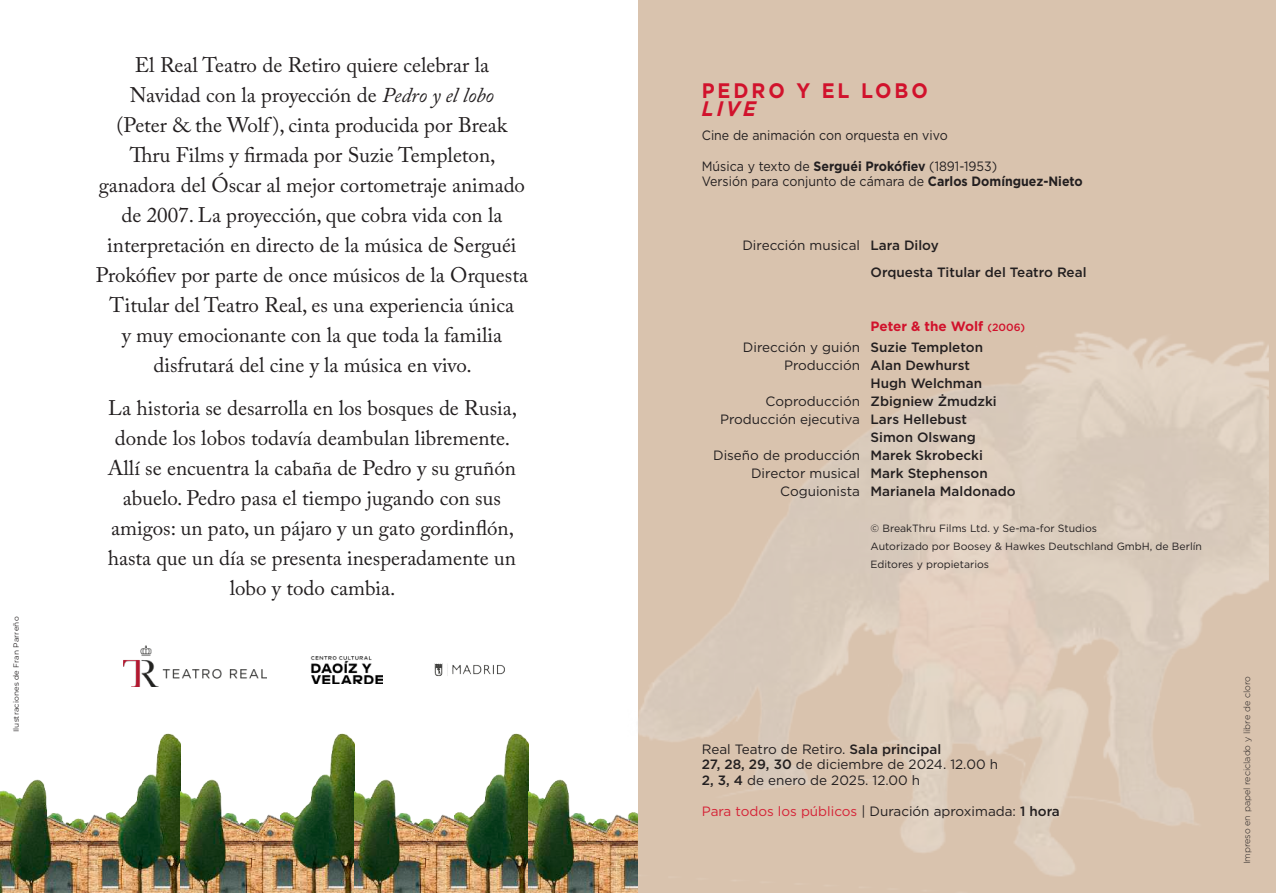
<style>
.page{position:relative;width:1276px;height:893px;background:#fff}
.page>*{position:absolute;margin:0;border:0;box-sizing:border-box;transform-origin:0 0}
.t1{font:21px/30px "Adobe Caslon Pro";color:#231f20;text-align:center}
.t2{font:700 21px "Gotham";letter-spacing:.15em;color:#d1122c;scale:.92 1}
.t3{font:italic 700 21px "Gotham";color:#d1122c;scale:.92 1}
.t4{font:13.5px/15.6px "Gotham";color:#231f20}
.t5{font:500 13.5px/26.5px "Gotham";color:#231f20}
.t6{font:13.5px/15.5px "Gotham";color:#231f20;scale:.92 1}
.t7{font:13.5px "Gotham";color:#d52236}
.t8{font:10.5px/18px "Gotham";color:#231f20}
.t9{font:300 9px "Gotham";color:#231f20}
.t10{font:7.5px "Montserrat";letter-spacing:.03em;color:#231f20}
.s1{font-style:italic}
.s2{font-weight:700}
.s3{font-weight:400}
.s4{font-weight:700;color:#d1122c}
.s5{font-weight:500;font-size:10.5px;color:#d1122c}
.s6{font-weight:500}
.s7{color:#231f20}
.s8{font-weight:500;color:#231f20}
</style>
<div class="page">
<div style="left:638px;top:0;width:638px;height:893px;background:#d9c3ae"></div>
<img style="left:124px;top:646px;width:142px;height:40px">
<img style="left:310px;top:656px;width:72px;height:28px">
<img style="left:434px;top:663px;width:71px;height:14px">
<img style="left:0;top:733px;width:600px;height:160px">
<img style="left:600px;top:332px;width:669px;height:561px">
<p class="t10" style="left:11px;top:732px;width:117px;rotate:-90deg">Ilustraciones de Fran Parreño</p>
<p class="t1" style="left:96px;top:50px;width:434px">El Real Teatro de Retiro quiere celebrar la<br>Navidad con la proyección de <span class="s1">Pedro y el lobo<br></span>(Peter &amp; the Wolf ), cinta producida por Break Thru Films y firmada por Suzie Templeton, ganadora del Óscar al mejor cortometraje animado de 2007. La proyección, que cobra vida con la interpretación en directo de la música de Serguéi Prokófiev por parte de once músicos de la Orquesta Titular del Teatro Real, es una experiencia única<br>y muy emocionante con la que toda la familia disfrutará del cine y la música en vivo.</p>
<p class="t1" style="left:108px;top:392px;width:411px">La historia se desarrolla en los bosques de Rusia, donde los lobos todavía deambulan libremente.<br>Allí se encuentra la cabaña de Pedro y su gruñón abuelo. Pedro pasa el tiempo jugando con sus amigos: un pato, un pájaro y un gato gordinflón, hasta que un día se presenta inesperadamente un lobo y todo cambia.</p>
<p class="t2" style="left:702px;top:76px;width:247px">PEDRO Y EL LOBO</p>
<p class="t3" style="left:702px;top:94px;width:60px">LIVE</p>
<p class="t6" style="left:702px;top:127px;width:269px">Cine de animación con orquesta en vivo</p>
<p class="t6" style="left:702px;top:158px;width:416px">Música y texto de <span class="s2">Serguéi Prokófiev</span> (1891-1953)<br>Versión para conjunto de cámara de <span class="s2">Carlos Domínguez-Nieto</span></p>
<p class="t5" style="left:870px;top:232px;width:217px;text-indent:-128px"><span class="s3">Dirección musical</span> Lara Diloy<br>Orquesta Titular del Teatro Real</p>
<p class="t4" style="left:743px;top:315px;width:284px;line-height:21px;text-indent:128px"><span class="s4">Peter &amp; the Wolf</span> <span class="s5">(2006)<br></span>Dirección y guión <span class="s6">Suzie Templeton</span></p>
<p class="t5" style="left:784px;top:351px;width:187px"><span class="s3">Producción</span> Alan Dewhurst</p>
<p class="t5" style="left:870px;top:369px;width:113px">Hugh Welchman</p>
<p class="t5" style="left:765px;top:387px;width:233px"><span class="s3">Coproducción</span> Zbigniew Żmudzki</p>
<p class="t4" style="left:720px;top:411px;width:249px">Producción ejecutiva <span class="s6">Lars Hellebust</span></p>
<p class="t5" style="left:870px;top:423px;width:107px">Simon Olswang</p>
<p class="t4" style="left:713px;top:447px;width:271px">Diseño de producción <span class="s6">Marek Skrobecki</span></p>
<p class="t4" style="left:751px;top:465px;width:238px">Director musical <span class="s6">Mark Stephenson</span></p>
<p class="t5" style="left:780px;top:477px;width:237px"><span class="s3">Coguionista</span> Marianela Maldonado</p>
<p class="t8" style="left:870px;top:519px;width:333px">© BreakThru Films Ltd. y Se-ma-for Studios<br>Autorizado por Boosey &amp; Hawkes Deutschland GmbH, de Berlín<br>Editores y propietarios</p>
<p class="t4" style="left:702px;top:741px;width:298px">Real Teatro de Retiro. <span class="s6">Sala principal<br>27, 28, 29, 30</span> de diciembre de 2024. 12.00 h<br><span class="s6">2, 3, 4</span> de enero de 2025. 12.00 h</p>
<p class="t7" style="left:702px;top:803px;width:359px">Para todos los públicos <span class="s7">| Duración aproximada:</span> <span class="s8">1 hora</span></p>
<p class="t9" style="left:1241px;top:864px;width:190px;rotate:-90deg">Impreso en papel reciclado y libre de cloro</p>
</div>
